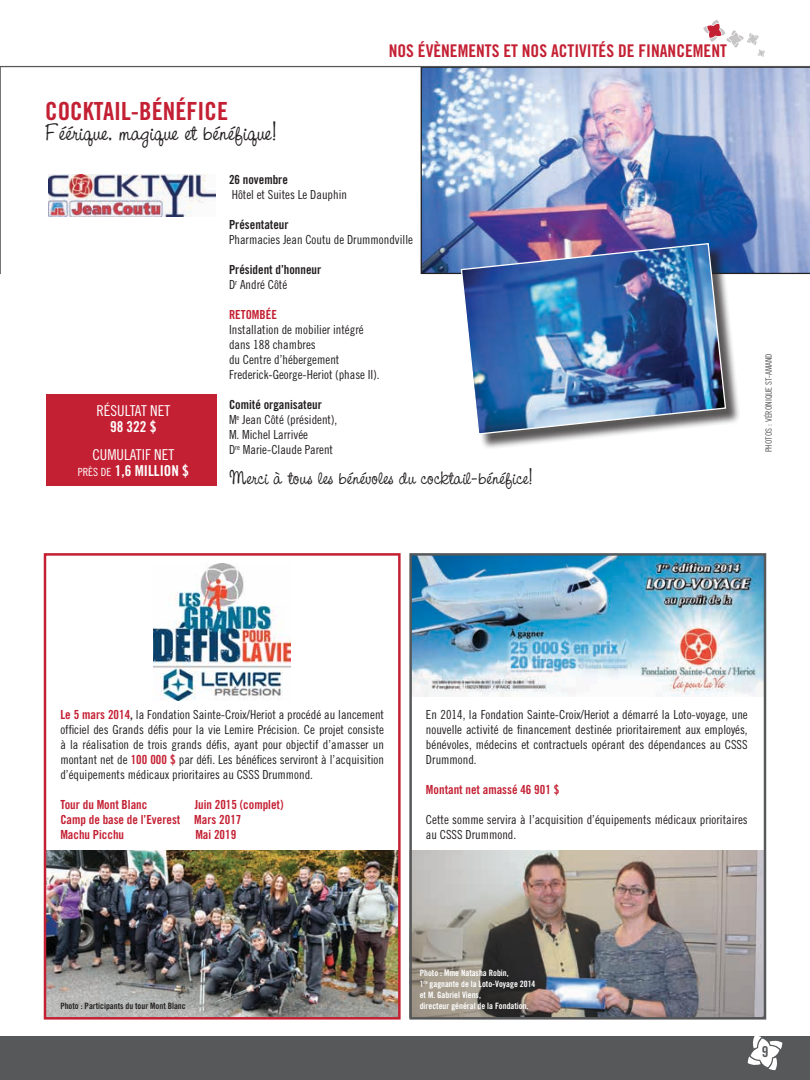
<style>
.page{position:relative;width:810px;height:1080px;background:#fff}
.page>*{position:absolute;margin:0;border:0;box-sizing:border-box;transform-origin:0 0}
.t1{font:25px "CAC Pinafore";color:#231f20}
.t2{font:25px "Trade Gothic Bold Cond Twenty";color:#c42033}
.t3{font:21.25px "CAC Pinafore";color:#231f20}
.t4{font:17.5px "Trade Gothic Bold Cond Twenty";color:#c42033}
.t5{font:15px "Trade Gothic Cond Eighteen";color:#fff}
.t6{font:15px "Trade Gothic Bold Cond Twenty";color:#fff}
.t7{font:15px "Trade Gothic Bold Cond Twenty";color:#56585a}
.t8{font:12.5px/15px "Trade Gothic Cond Eighteen";color:#231f20}
.t9{font:12.5px/15px "Trade Gothic Bold Cond Twenty";color:#c42033}
.t10{font:12.5px "Trade Gothic Bold Cond Twenty";color:#231f20}
.t11{font:8.75px/11.2px "Trade Gothic Bold Cond Twenty";color:#fff}
.t12{font:8.75px "Trade Gothic Bold Cond Twenty";color:#231f20}
.t13{font:8.75px "Trade Gothic Cond Eighteen";color:#56585a}
.s1{font-family:"Trade Gothic Cond Eighteen";font-size:11.25px}
.s2{font-family:"Trade Gothic Bold Cond Twenty";color:#c42033}
.s3{font-family:"Trade Gothic Bold Cond Twenty"}
</style>
<div class="page">
<div style="left:0;top:1036px;width:810px;height:44px;background:#56585a"></div>
<svg style="left:703px;top:20px;width:62px;height:37px"></svg>
<svg style="left:748px;top:1036px;width:34px;height:34px"></svg>
<img style="left:412px;top:556px;width:351px;height:140px">
<img style="left:47px;top:850px;width:351px;height:167px">
<img style="left:412px;top:850px;width:351px;height:167px">
<div style="left:44px;top:553px;width:357px;height:467px;border:2px solid #c42033"></div>
<img style="left:48px;top:175px;width:168px;height:42px">
<div style="left:46px;top:394px;width:171px;height:92px;background:#c42033"></div>
<div style="left:409px;top:553px;width:357px;height:467px;border:2px solid #56585a"></div>
<svg style="left:0;top:67px;width:1px;height:207px"></svg>
<img style="left:421px;top:67px;width:389px;height:207px">
<div style="left:463px;top:245px;width:278px;height:205px;background:#231f20;opacity:.75"></div>
<img style="left:460px;top:242px;width:267px;height:193px">
<hr style="left:0;top:66px;width:810px;height:1px;background:#56585a">
<img style="left:153px;top:563px;width:138px;height:137px">
<h1 class="t2" style="left:45px;top:96px;width:184px">COCKTAIL-BÉNÉFICE</h1>
<h1 class="t1" style="left:45px;top:117px;width:233px">Féérique, magique et bénéfique!</h1>
<h3 class="t4" style="left:389px;top:40px;width:340px">NOS ÉVÈNEMENTS ET NOS ACTIVITÉS DE FINANCEMENT</h3>
<p class="t5" style="left:96px;top:402px;width:75px">RÉSULTAT NET</p>
<p class="t6" style="left:110px;top:418px;width:48px">98 322 $</p>
<p class="t5" style="left:92px;top:446px;width:83px">CUMULATIF NET</p>
<p class="t6" style="left:78px;top:462px;width:113px"><span class="s1">PRÈS DE</span> 1,6 MILLION $</p>
<p class="t10" style="left:229px;top:172px;width:60px">26 novembre</p>
<p class="t8" style="left:232px;top:187px;width:117px">Hôtel et Suites Le Dauphin</p>
<p class="t10" style="left:229px;top:217px;width:61px">Présentateur</p>
<p class="t8" style="left:229px;top:232px;width:185px">Pharmacies Jean Coutu de Drummondville</p>
<p class="t10" style="left:229px;top:262px;width:94px">Président d’honneur</p>
<p class="t8" style="left:229px;top:277px;width:60px">D<sup>r</sup> André Côté</p>
<p class="t9" style="left:229px;top:307px;width:49px">RETOMBÉE</p>
<p class="t8" style="left:229px;top:322px;width:152px">Installation de mobilier intégré dans 188 chambres<br>du Centre d’hébergement<br>Frederick-George-Heriot (phase II).</p>
<p class="t10" style="left:229px;top:397px;width:95px">Comité organisateur</p>
<p class="t8" style="left:229px;top:412px;width:110px">M<sup>e</sup> Jean Côté (président),<br>M. Michel Larrivée<br>D<sup>re</sup> Marie-Claude Parent</p>
<h2 class="t3" style="left:229px;top:465px;width:305px">Merci à tous les bénévoles du cocktail-bénéfice!</h2>
<p class="t13" style="left:764px;top:452px;width:101px;rotate:-90deg">PHOTOS : VÉRONIQUE ST-AMAND</p>
<p class="t8" style="left:60px;top:707px;width:325px;text-align:justify"><span class="s2">Le 5 mars 2014</span><span class="s3">,</span> la Fondation Sainte-Croix/Heriot a procédé au lancement officiel des Grands défis pour la vie Lemire Précision. Ce projet consiste à la réalisation de trois grands défis, ayant pour objectif d’amasser un montant net de <span class="s2">100 000 $</span> par défi. Les bénéfices serviront à l’acquisition d’équipements médicaux prioritaires au CSSS Drummond.</p>
<p class="t9" style="left:60px;top:797px;width:88px">Tour du Mont Blanc</p>
<p class="t9" style="left:60px;top:797px;width:225px;text-indent:134px">Juin 2015 (complet)<br>Camp de base de l’Everest Mars 2017<br>Machu Picchu</p>
<p class="t9" style="left:195px;top:827px;width:42px">Mai 2019</p>
<p class="t8" style="left:426px;top:707px;width:323px;text-align:justify">En 2014, la Fondation Sainte-Croix/Heriot a démarré la Loto-voyage, une nouvelle activité de financement destinée prioritairement aux employés, bénévoles, médecins et contractuels opérant des dépendances au CSSS Drummond.</p>
<p class="t9" style="left:426px;top:782px;width:135px">Montant net amassé 46 901 $</p>
<p class="t8" style="left:426px;top:812px;width:323px">Cette somme servira à l’acquisition d’équipements médicaux prioritaires au CSSS Drummond.</p>
<p class="t12" style="left:60px;top:1000px;width:127px">Photo : Participants du tour Mont Blanc</p>
<p class="t11" style="left:420px;top:967px;width:117px">Photo : Mme Natasha Robin,<br>1<sup>re</sup> gagnante de la Loto-Voyage 2014 et M. Gabriel Viens,<br>directeur général de la Fondation.</p>
<p class="t7" style="left:762px;top:1043px;width:8px">9</p>
</div>
